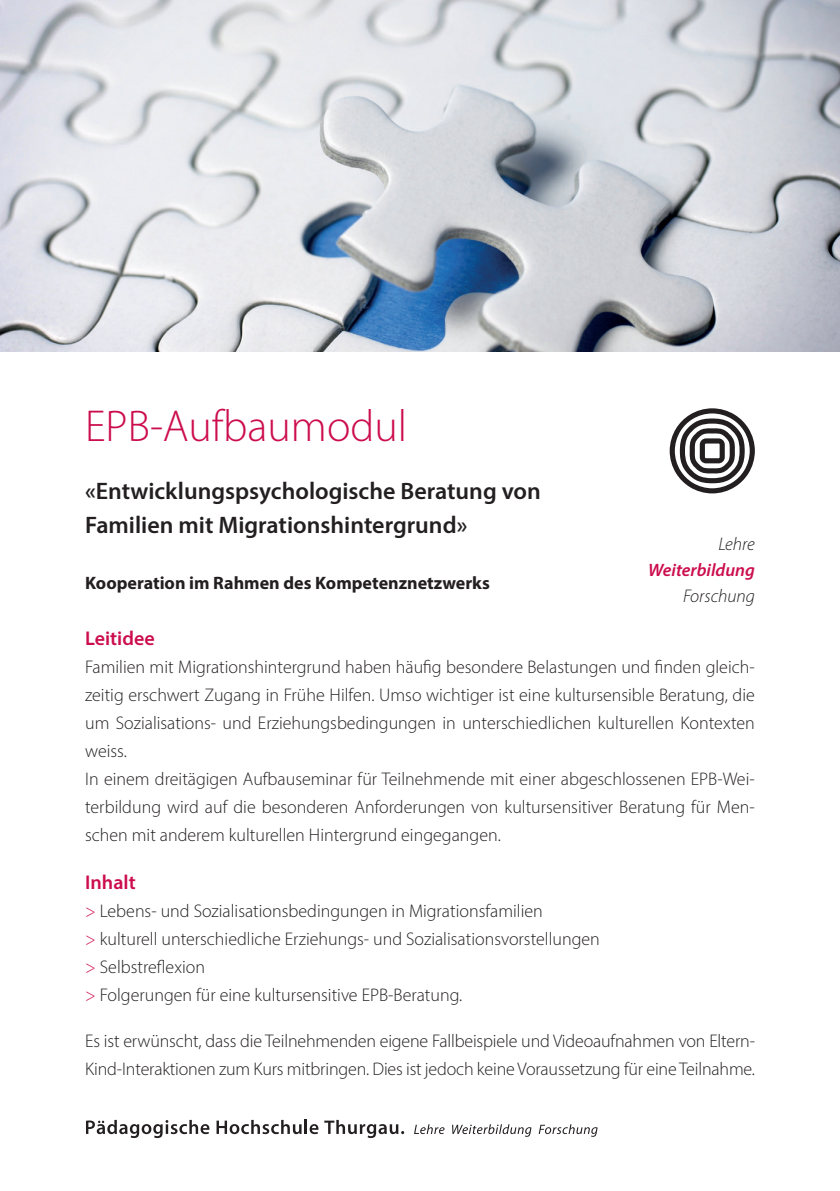
<style>
.page{position:relative;width:840px;height:1191px;background:#fff}
.page>*{position:absolute;margin:0;border:0;box-sizing:border-box;transform-origin:0 0}
.t1{font:300 44px "Myriad Pro";color:#cc0d4d}
.t2{font:600 24px/34px "Myriad Pro";color:#231f20}
.t3{font:600 20px "Myriad Pro";color:#cc0d4d}
.t4{font:300 18px/28px "Myriad Pro";color:#231f20}
.t5{font:700 18px "Myriad Pro";color:#231f20}
.t6{font:italic 300 18px "Myriad Pro";color:#231f20}
.t7{font:italic 600 18px "Myriad Pro";color:#cc0d4d}
.s1{color:#cc0d4d}
</style>
<div class="page">
<svg style="left:414px;top:1124px;width:30px;height:10px"></svg>
<svg style="left:452px;top:1124px;width:79px;height:12px"></svg>
<svg style="left:538px;top:1124px;width:59px;height:12px"></svg>
<svg style="left:86px;top:1119px;width:123px;height:19px"></svg>
<svg style="left:216px;top:1119px;width:85px;height:15px"></svg>
<hr style="left:304px;top:1120px;width:3px;height:14px;background:#231f20">
<svg style="left:309px;top:1124px;width:9px;height:10px"></svg>
<svg style="left:324px;top:1119px;width:80px;height:19px"></svg>
<svg style="left:669px;top:408px;width:85px;height:85px"></svg>
<img style="left:0;top:0;width:839px;height:351px">
<h1 class="t1" style="left:85px;top:400px;width:323px">EPB-Aufbaumodul</h1>
<h2 class="t2" style="left:85px;top:474px;width:457px">«Entwicklungspsychologische Beratung von<br>Familien mit Migrationshintergrund»</h2>
<p class="t5" style="left:85px;top:571px;width:406px">Kooperation im Rahmen des Kompetenznetzwerks</p>
<p class="t3" style="left:85px;top:625px;width:71px">Leitidee</p>
<p class="t4" style="left:85px;top:653px;width:670px">Familien mit Migrationshintergrund haben häufig besondere Belastungen und finden gleich&shy;zeitig erschwert Zugang in Frühe Hilfen. Umso wichtiger ist eine kultursensible Beratung, die um Sozialisations- und Erziehungsbedingungen in unterschiedlichen kulturellen Kontexten weiss.<br>In einem dreitägigen Aufbauseminar für Teilnehmende mit einer abgeschlossenen EPB-Wei&shy;terbildung wird auf die besonderen Anforderungen von kultursensitiver Beratung für Men&shy;schen mit anderem kulturellen Hintergrund eingegangen.</p>
<p class="t3" style="left:85px;top:869px;width:52px">Inhalt</p>
<p class="t4" style="left:85px;top:897px;width:516px"><span class="s1">&gt;</span> Lebens- und Sozialisationsbedingungen in Migrationsfamilien<br><span class="s1">&gt;</span> kulturell unterschiedliche Erziehungs- und Sozialisationsvorstellungen <span class="s1">&gt;</span> Selbstreflexion<br><span class="s1">&gt;</span> Folgerungen für eine kultursensitive EPB-Beratung.</p>
<p class="t4" style="left:85px;top:1027px;width:671px">Es ist erwünscht, dass die Teilnehmenden eigene Fallbeispiele und Videoaufnahmen von Eltern-<br>Kind-Interaktionen zum Kurs mitbringen. Dies ist jedoch keine Voraussetzung für eine Teilnahme.</p>
<p class="t6" style="left:718px;top:533px;width:38px">Lehre</p>
<p class="t7" style="left:648px;top:559px;width:108px">Weiterbildung</p>
<p class="t6" style="left:682px;top:585px;width:73px">Forschung</p>
</div>
